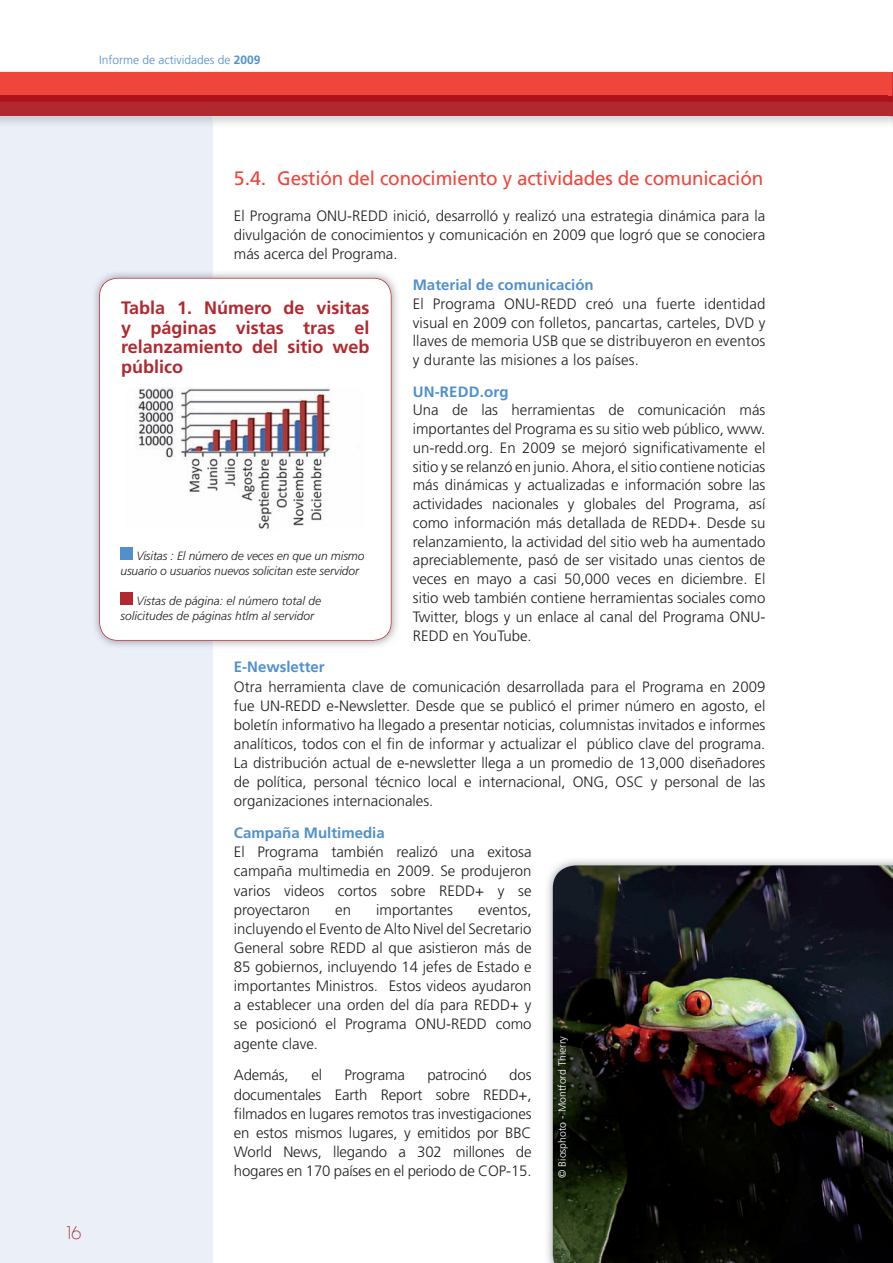
<style>
.page{position:relative;width:893px;height:1263px;background:#fff}
.page>*{position:absolute;margin:0;border:0;box-sizing:border-box;transform-origin:0 0}
.t1{font:19.5px "Frutiger";letter-spacing:-.01em;color:#ef463b}
.t2{font:700 18px/19.8px "Frutiger";color:#b1292f;text-align:justify}
.t3{font:300 18px "Geosans";color:#b1292f}
.t4{font:300 15px/19.2px "Frutiger";color:#231f20;text-align:justify}
.t5{font:700 15px "Frutiger";color:#5090cc}
.t6{font:italic 300 12px/15px "Frutiger";letter-spacing:-.01em;color:#231f20}
.t7{font:300 12px "Frutiger";color:#5090cc}
.t8{font:300 10.5px "Frutiger";color:#fff}
.s1{font-weight:700}
</style>
<div class="page">
<div style="left:0;top:99px;width:213px;height:1164px;background:#ebf0f8"></div>
<div style="left:0;top:72px;width:893px;height:44px;background:#b1292f"></div>
<img style="left:888px;top:70px;width:5px;height:57px">
<img style="left:888px;top:102px;width:5px;height:14px">
<svg style="left:0;top:72px;width:893px;height:30px;background:#e03933"></svg>
<img style="left:888px;top:72px;width:5px;height:23px">
<img style="left:547px;top:860px;width:346px;height:403px">
<img style="left:553px;top:865px;width:340px;height:398px">
<img style="left:94px;top:272px;width:304px;height:375px">
<svg style="left:99px;top:278px;width:293px;height:363px"></svg>
<div style="left:120px;top:547px;width:250px;height:73px;background:#fff"></div>
<div style="left:120px;top:547px;width:13px;height:13px;background:#5090cc"></div>
<div style="left:120px;top:592px;width:13px;height:13px;background:#b1292f"></div>
<img style="left:125px;top:387px;width:241px;height:143px">
<p class="t7" style="left:99px;top:55px;width:163px">Informe de actividades de <span class="s1">2009</span></p>
<p class="t3" style="left:64px;top:1223px;width:19px">16</p>
<h1 class="t1" style="left:234px;top:171px;width:531px">5.4. Gestión del conocimiento y actividades de comunicación</h1>
<p class="t4" style="left:234px;top:208px;width:533px;line-height:18.8px">El Programa ONU-REDD inició, desarrolló y realizó una estrategia dinámica para la divulgación de conocimientos y comunicación en 2009 que logró que se conociera más acerca del Programa.</p>
<p class="t5" style="left:413px;top:279px;width:182px">Material de comunicación</p>
<p class="t4" style="left:413px;top:295px;width:354px;line-height:18.8px">El Programa ONU-REDD creó una fuerte identidad visual en 2009 con folletos, pancartas, carteles, DVD y llaves de memoria USB que se distribuyeron en eventos y durante las misiones a los países.</p>
<p class="t5" style="left:413px;top:385px;width:97px">UN-REDD.org</p>
<p class="t4" style="left:413px;top:402px;width:354px;line-height:18.8px">Una de las herramientas de comunicación más importantes del Programa es su sitio web público, www. un-redd.org. En 2009 se mejoró significativamente el sitio y se relanzó en junio. Ahora, el sitio contiene noticias más dinámicas y actualizadas e información sobre las actividades nacionales y globales del Programa, así como información más detallada de REDD+. Desde su relanzamiento, la actividad del sitio web ha aumentado apreciablemente, pasó de ser visitado unas cientos de veces en mayo a casi 50,000 veces en diciembre. El sitio web también contiene herramientas sociales como Twitter, blogs y un enlace al canal del Programa ONU-REDD en YouTube.</p>
<p class="t5" style="left:234px;top:661px;width:92px">E-Newsletter</p>
<p class="t4" style="left:234px;top:678px;width:533px">Otra herramienta clave de comunicación desarrollada para el Programa en 2009 fue UN-REDD e-Newsletter. Desde que se publicó el primer número en agosto, el boletín informativo ha llegado a presentar noticias, columnistas invitados e informes analíticos, todos con el fin de informar y actualizar el público clave del programa.<br>La distribución actual de e-newsletter llega a un promedio de 13,000 diseñadores de política, personal técnico local e internacional, ONG, OSC y personal de las organizaciones internacionales.</p>
<p class="t5" style="left:234px;top:827px;width:152px">Campaña Multimedia</p>
<p class="t4" style="left:234px;top:844px;width:299px">El Programa también realizó una exitosa campaña multimedia en 2009. Se produjeron varios videos cortos sobre REDD+ y se proyectaron</p>
<p class="t2" style="left:121px;top:299px;width:250px">Tabla 1. Número de visitas y páginas vistas tras el relanzamiento del sitio web público</p>
<p class="t6" style="left:120px;top:549px;width:245px;text-indent:16px">Visitas : El número de veces en que un mismo usuario o usuarios nuevos solicitan este servidor</p>
<p class="t6" style="left:120px;top:594px;width:202px;text-indent:16px">Vistas de página: el número total de solicitudes de páginas htlm al servidor</p>
<p class="t4" style="left:335px;top:901px;width:17px">en</p>
<p class="t4" style="left:376px;top:901px;width:78px">importantes</p>
<p class="t4" style="left:234px;top:901px;width:299px;text-indent:244px">eventos, incluyendo el Evento de Alto Nivel del Secretario General sobre REDD al que asistieron más de 85 gobiernos, incluyendo 14 jefes de Estado e importantes Ministros. Estos videos ayudaron a establecer una orden del día para REDD+ y se posicionó el Programa ONU-REDD como agente clave.</p>
<p class="t4" style="left:234px;top:1067px;width:56px">Además,</p>
<p class="t4" style="left:311px;top:1067px;width:12px">el</p>
<p class="t4" style="left:345px;top:1067px;width:62px">Programa</p>
<p class="t4" style="left:427px;top:1067px;width:61px">patrocinó</p>
<p class="t8" style="left:558px;top:1178px;width:143px;rotate:-90deg">© Biosphoto - Montford Thierry</p>
<p class="t4" style="left:234px;top:1067px;width:299px;text-indent:275px">dos documentales Earth Report sobre REDD+, filmados en lugares remotos tras investigaciones en estos mismos lugares, y emitidos por BBC World News, llegando a 302 millones de hogares en 170 países en el periodo de COP-15.</p>
</div>
